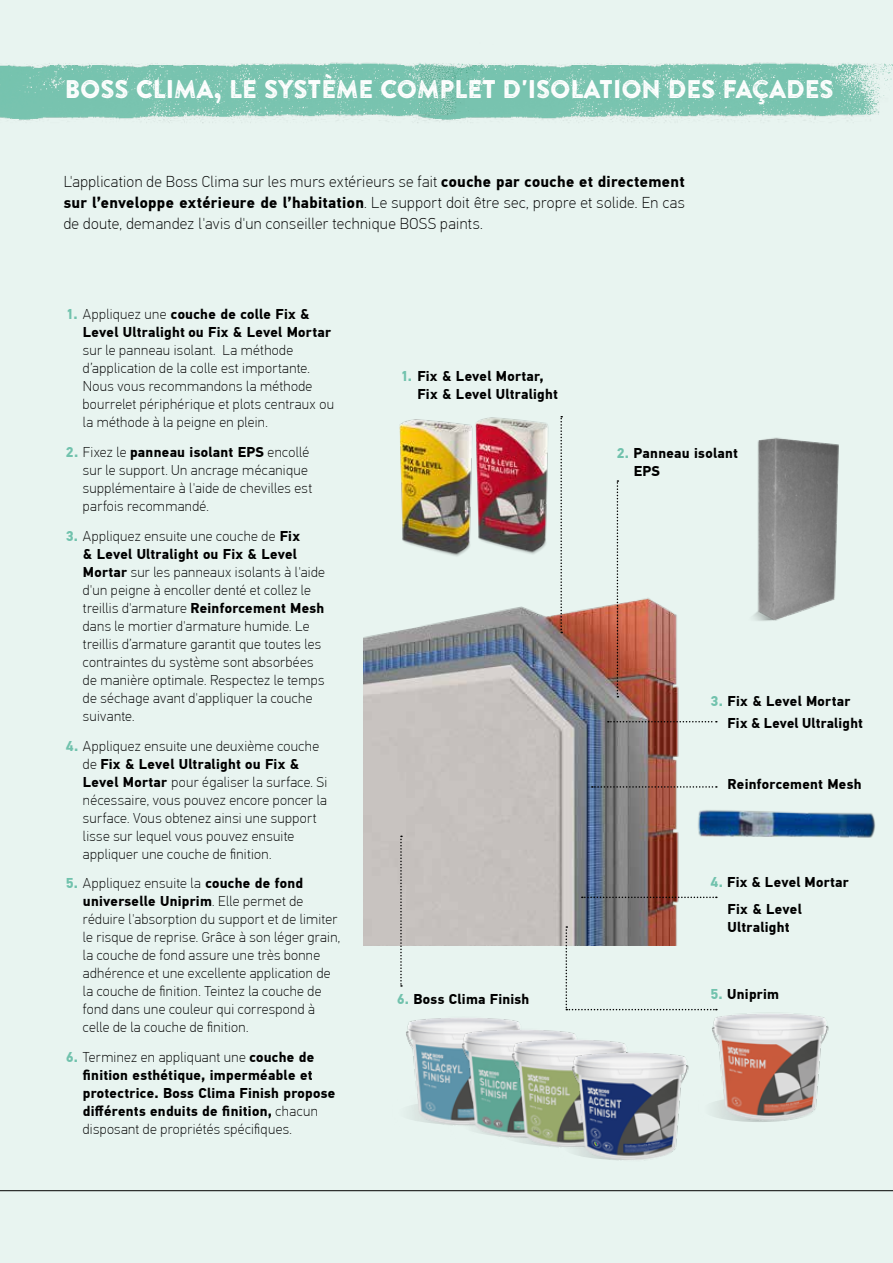
<style>
.page{position:relative;width:893px;height:1263px;background:#e8f4f0}
.page>*{position:absolute;margin:0;border:0;box-sizing:border-box;transform-origin:0 0}
.t1{font:25.5px "Brandon Printed Two";letter-spacing:-.03em;color:#fff}
.t2{font:100 15.75px/21px "PF Din Text Pro";letter-spacing:.02em;color:#000;text-align:justify}
.t3{font:100 14.25px/18px "PF Din Text Pro";letter-spacing:.02em;color:#000}
.t4{font:700 14.25px/18px "PF Din Text Pro";letter-spacing:.02em;color:#000}
.s1{font-weight:700}
.s2{color:#71c2ad}
.s3{font-weight:100}
.s4{font-weight:700;color:#71c2ad}
</style>
<div class="page">
<hr style="left:0;top:1190px;width:893px;height:1px;background:#000">
<img style="left:530px;top:62px;width:363px;height:60px">
<img style="left:0;top:62px;width:530px;height:61px">
<img style="left:364px;top:548px;width:354px;height:397px">
<svg style="left:560px;top:586px;width:2px;height:47px"></svg>
<svg style="left:617px;top:480px;width:1px;height:217px"></svg>
<svg style="left:592px;top:786px;width:125px;height:2px"></svg>
<svg style="left:400px;top:836px;width:2px;height:151px"></svg>
<img style="left:406px;top:1018px;width:28px;height:105px">
<img style="left:434px;top:1018px;width:85px;height:116px">
<img style="left:484px;top:1026px;width:91px;height:120px">
<img style="left:544px;top:1040px;width:141px;height:120px">
<img style="left:704px;top:437px;width:135px;height:194px">
<img style="left:692px;top:803px;width:183px;height:84px">
<img style="left:518px;top:416px;width:75px;height:170px">
<img style="left:374px;top:417px;width:144px;height:172px">
<svg style="left:608px;top:721px;width:109px;height:1px"></svg>
<svg style="left:582px;top:896px;width:135px;height:2px"></svg>
<svg style="left:566px;top:926px;width:151px;height:84px"></svg>
<img style="left:685px;top:1000px;width:144px;height:122px">
<h1 class="t1" style="left:64px;top:73px;width:771px">BOSS CLIMA, LE SYSTÈME COMPLET D'ISOLATION DES FAÇADES</h1>
<p class="t2" style="left:64px;top:171px;width:622px">L'application de Boss Clima sur les murs extérieurs se fait <span class="s1">couche par couche et directement sur l’enveloppe extérieure de l’habitation</span>. Le support doit être sec, propre et solide. En cas de doute, demandez l'avis d'un conseiller technique BOSS paints.</p>
<p class="t4" style="left:83px;top:305px;width:250px;text-indent:-17px"><span class="s2">1.</span> <span class="s3">Appliquez une</span> couche de colle Fix &amp;<br>Level Ultralight ou Fix &amp; Level Mortar</p>
<p class="t3" style="left:83px;top:341px;width:253px">sur le panneau isolant. La méthode d’application de la colle est importante.<br>Nous vous recommandons la méthode bourrelet périphérique et plots centraux ou la méthode à la peigne en plein.</p>
<p class="t3" style="left:83px;top:443px;width:231px;text-indent:-17px"><span class="s4">2.</span> Fixez le <span class="s1">panneau isolant EPS</span> encollé sur le support. Un ancrage mécanique supplémentaire à l'aide de chevilles est parfois recommandé.</p>
<p class="t3" style="left:83px;top:527px;width:244px;text-indent:-17px"><span class="s4">3.</span> Appliquez ensuite une couche de <span class="s1">Fix<br>&amp; Level Ultralight ou Fix &amp; Level Mortar</span> sur les panneaux isolants à l'aide d'un peigne à encoller denté et collez le treillis d'armature <span class="s1">Reinforcement Mesh </span>dans le mortier d'armature humide. Le treillis d’armature garantit que toutes les contraintes du système sont absorbées de manière optimale. Respectez le temps de séchage avant d'appliquer la couche suivante.</p>
<p class="t3" style="left:83px;top:737px;width:246px;text-indent:-17px"><span class="s4">4.</span> Appliquez ensuite une deuxième couche de <span class="s1">Fix &amp; Level Ultralight ou Fix &amp; Level Mortar</span> pour égaliser la surface. Si nécessaire, vous pouvez encore poncer la surface. Vous obtenez ainsi une support lisse sur lequel vous pouvez ensuite appliquer une couche de finition.</p>
<p class="t3" style="left:83px;top:875px;width:259px;text-indent:-17px"><span class="s4">5.</span> Appliquez ensuite la <span class="s1">couche de fond universelle Uniprim</span>. Elle permet de réduire l'absorption du support et de limiter le risque de reprise. Grâce à son léger grain, la couche de fond assure une très bonne adhérence et une excellente application de la couche de finition. Teintez la couche de fond dans une couleur qui correspond à celle de la couche de finition.</p>
<p class="t4" style="left:83px;top:1049px;width:254px;text-indent:-17px"><span class="s2">6.</span> <span class="s3">Terminez en appliquant une</span> couche de finition esthétique, imperméable et protectrice. Boss Clima Finish propose différents enduits de finition, <span class="s3">chacun disposant de propriétés spécifiques.</span></p>
<p class="t4" style="left:417px;top:368px;width:142px;text-indent:-17px"><span class="s2">1.</span> Fix &amp; Level Mortar,<br>Fix &amp; Level Ultralight</p>
<p class="t4" style="left:397px;top:991px;width:134px"><span class="s2">6.</span> Boss Clima Finish</p>
<p class="t4" style="left:634px;top:444px;width:106px;text-indent:-17px"><span class="s2">2.</span> Panneau isolant<br>EPS</p>
<p class="t4" style="left:728px;top:690px;width:137px;line-height:22.2px;text-indent:-17px"><span class="s2">3.</span> Fix &amp; Level Mortar<br>Fix &amp; Level Ultralight</p>
<p class="t4" style="left:728px;top:776px;width:135px">Reinforcement Mesh</p>
<p class="t4" style="left:728px;top:869px;width:123px;line-height:26.5px;text-indent:-17px"><span class="s2">4.</span> Fix &amp; Level Mortar<br>Fix &amp; Level</p>
<p class="t4" style="left:728px;top:918px;width:63px">Ultralight</p>
<p class="t4" style="left:711px;top:986px;width:70px"><span class="s2">5.</span> Uniprim</p>
</div>
